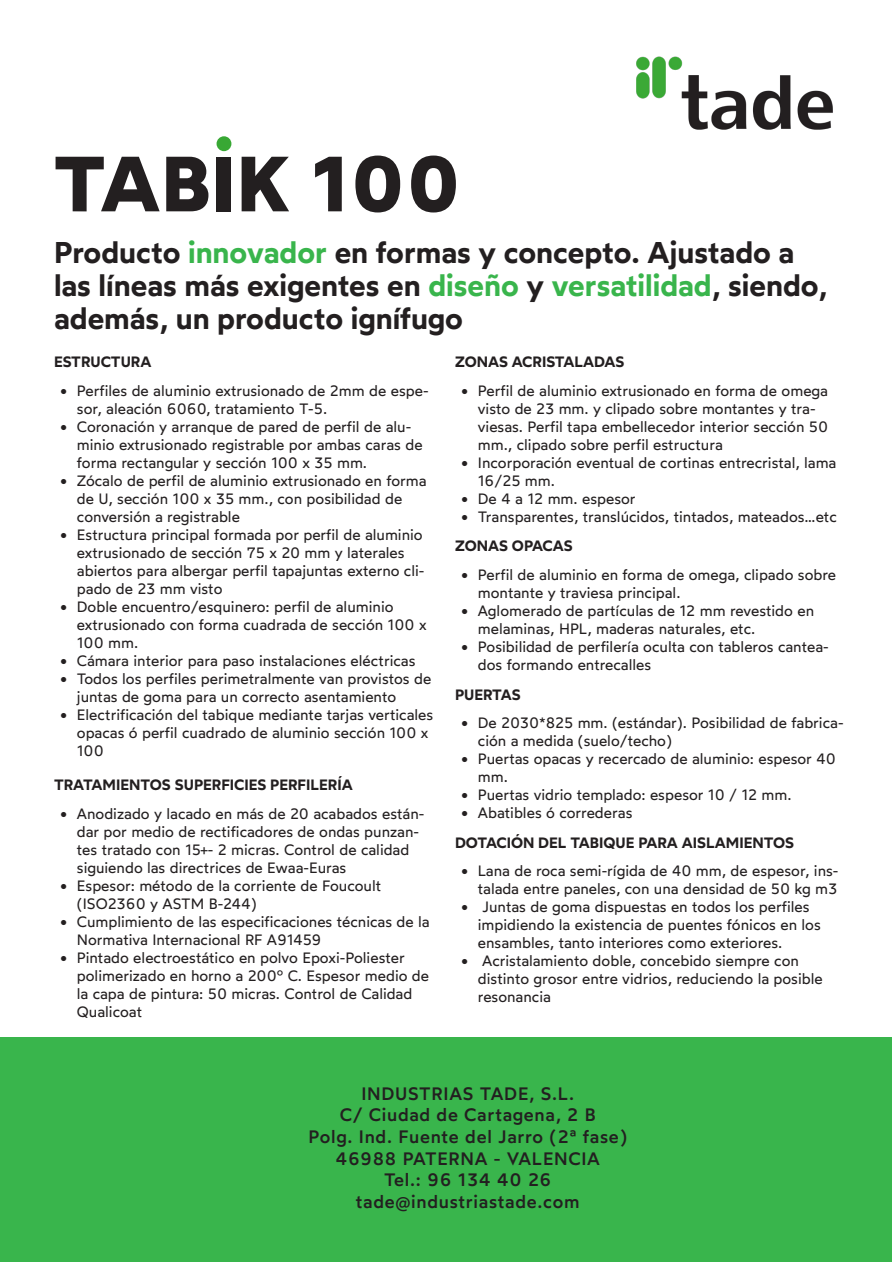
<style>
.page{position:relative;width:893px;height:1263px;background:#fff}
.page>*{position:absolute;margin:0;border:0;box-sizing:border-box;transform-origin:0 0}
.t1{font:700 78px "Wotfard";letter-spacing:.02em;color:#231f20}
.t2{font:600 30px/33px "Wotfard";color:#231f20}
.t3{font:500 18px "Wotfard";letter-spacing:.04em;color:#231f20}
.t4{font:15px/18px "Wotfard";color:#231f20}
.t5{font:600 15px "Wotfard";color:#231f20}
.s1{color:#39b54c}
</style>
<div class="page">
<div style="left:1px;top:1037px;width:891px;height:225px;background:#39b54c"></div>
<div style="left:217px;top:136px;width:14px;height:15px;background:#38a834;border-radius:50%"></div>
<img style="left:636px;top:56px;width:197px;height:74px">
<p class="t1" style="left:54px;top:134px;width:408px">TABIK 100</p>
<p class="t2" style="left:54px;top:235px;width:775px">Producto <span class="s1">innovador</span> en formas y concepto. Ajustado a las líneas más exigentes en <span class="s1">diseño</span> y <span class="s1">versatilidad</span>, siendo, además, un producto ignífugo</p>
<p class="t5" style="left:54px;top:352px;width:99px">ESTRUCTURA</p>
<p class="t5" style="left:455px;top:352px;width:171px">ZONAS ACRISTALADAS</p>
<p class="t4" style="left:77px;top:381px;width:353px;text-indent:-17px">• Perfiles de aluminio extrusionado de 2mm de espe&shy;sor, aleación 6060, tratamiento T-5.</p>
<p class="t4" style="left:77px;top:417px;width:347px;text-indent:-17px">• Coronación y arranque de pared de perfil de alu&shy;minio extrusionado registrable por ambas caras de forma rectangular y sección 100 x 35 mm.</p>
<p class="t4" style="left:77px;top:471px;width:351px;text-indent:-17px">• Zócalo de perfil de aluminio extrusionado en forma de U, sección 100 x 35 mm., con posibilidad de conversión a registrable</p>
<p class="t4" style="left:77px;top:525px;width:349px;text-indent:-17px">• Estructura principal formada por perfil de aluminio extrusionado de sección 75 x 20 mm y laterales abiertos para albergar perfil tapajuntas externo cli&shy;pado de 23 mm visto</p>
<p class="t4" style="left:77px;top:597px;width:351px;text-indent:-17px">• Doble encuentro/esquinero: perfil de aluminio extrusionado con forma cuadrada de sección 100 x<br>100 mm.</p>
<p class="t4" style="left:60px;top:651px;width:357px">• Cámara interior para paso instalaciones eléctricas</p>
<p class="t4" style="left:77px;top:669px;width:356px;text-indent:-17px">• Todos los perfiles perimetralmente van provistos de juntas de goma para un correcto asentamiento</p>
<p class="t4" style="left:77px;top:705px;width:358px;text-indent:-17px">• Electrificación del tabique mediante tarjas verticales opacas ó perfil cuadrado de aluminio sección 100 x<br>100</p>
<p class="t5" style="left:54px;top:775px;width:300px">TRATAMIENTOS SUPERFICIES PERFILERÍA</p>
<p class="t4" style="left:77px;top:804px;width:349px;text-indent:-17px">• Anodizado y lacado en más de 20 acabados están&shy;dar por medio de rectificadores de ondas punzan&shy;tes tratado con 15+- 2 micras. Control de calidad siguiendo las directrices de Ewaa-Euras</p>
<p class="t4" style="left:77px;top:876px;width:306px;text-indent:-17px">• Espesor: método de la corriente de Foucoult (ISO2360 y ASTM B-244)</p>
<p class="t4" style="left:77px;top:912px;width:354px;text-indent:-17px">• Cumplimiento de las especificaciones técnicas de la<br>Normativa Internacional RF A91459</p>
<p class="t4" style="left:77px;top:948px;width:354px;text-indent:-17px">• Pintado electroestático en polvo Epoxi-Poliester polimerizado en horno a 200º C. Espesor medio de la capa de pintura: 50 micras. Control de Calidad Qualicoat</p>
<p class="t4" style="left:478px;top:381px;width:352px;text-indent:-17px">• Perfil de aluminio extrusionado en forma de omega visto de 23 mm. y clipado sobre montantes y tra&shy;viesas. Perfil tapa embellecedor interior sección 50 mm., clipado sobre perfil estructura</p>
<p class="t4" style="left:478px;top:453px;width:360px;text-indent:-17px">• Incorporación eventual de cortinas entrecristal, lama<br>16/25 mm.</p>
<p class="t4" style="left:461px;top:489px;width:176px">• De 4 a 12 mm. espesor</p>
<p class="t4" style="left:461px;top:507px;width:377px">• Transparentes, translúcidos, tintados, mateados…etc</p>
<p class="t5" style="left:455px;top:536px;width:119px">ZONAS OPACAS</p>
<p class="t4" style="left:478px;top:565px;width:360px;text-indent:-17px">• Perfil de aluminio en forma de omega, clipado sobre montante y traviesa principal.</p>
<p class="t4" style="left:478px;top:601px;width:338px;text-indent:-17px">• Aglomerado de partículas de 12 mm revestido en melaminas, HPL, maderas naturales, etc.</p>
<p class="t4" style="left:478px;top:637px;width:352px;text-indent:-17px">• Posibilidad de perfilería oculta con tableros cantea&shy;dos formando entrecalles</p>
<p class="t5" style="left:455px;top:685px;width:67px">PUERTAS</p>
<p class="t4" style="left:478px;top:713px;width:367px;text-indent:-17px">• De 2030*825 mm. (estándar). Posibilidad de fabrica&shy;ción a medida (suelo/techo)</p>
<p class="t4" style="left:478px;top:749px;width:360px;text-indent:-17px">• Puertas opacas y recercado de aluminio: espesor 40 mm.</p>
<p class="t4" style="left:461px;top:785px;width:332px">• Puertas vidrio templado: espesor 10 / 12 mm.</p>
<p class="t4" style="left:461px;top:803px;width:173px">• Abatibles ó correderas</p>
<p class="t5" style="left:455px;top:833px;width:341px">DOTACIÓN DEL TABIQUE PARA AISLAMIENTOS</p>
<p class="t4" style="left:461px;top:862px;width:379px;text-align:right">• Lana de roca semi-rígida de 40 mm, de espesor, ins&shy;talada entre paneles, con una densidad de 50 kg m3</p>
<p class="t4" style="left:478px;top:898px;width:344px;text-indent:-17px">• Juntas de goma dispuestas en todos los perfiles impidiendo la existencia de puentes fónicos en los ensambles, tanto interiores como exteriores.</p>
<p class="t4" style="left:478px;top:952px;width:346px;text-indent:-17px">• Acristalamiento doble, concebido siempre con distinto grosor entre vidrios, reduciendo la posible resonancia</p>
<p class="t3" style="left:361px;top:1082px;width:214px">INDUSTRIAS TADE, S.L.</p>
<p class="t3" style="left:340px;top:1103px;width:257px">C/ Ciudad de Cartagena, 2 B</p>
<p class="t3" style="left:308px;top:1125px;width:320px">Polg. Ind. Fuente del Jarro (2ª fase)</p>
<p class="t3" style="left:336px;top:1147px;width:266px">46988 PATERNA - VALENCIA</p>
<p class="t3" style="left:384px;top:1168px;width:169px">Tel.: 96 134 40 26</p>
<p class="t3" style="left:356px;top:1190px;width:225px">tade@industriastade.com</p>
</div>
